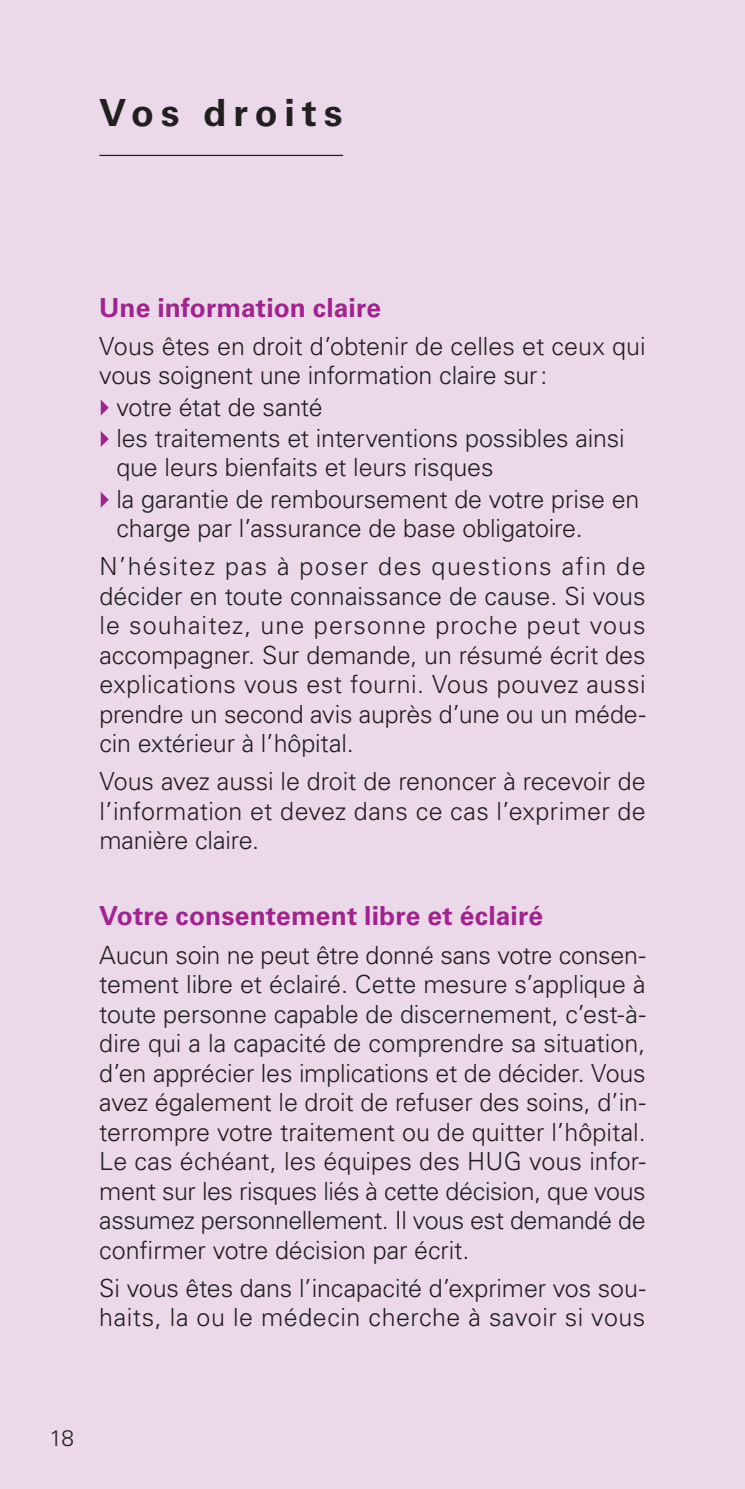
<style>
.page{position:relative;width:745px;height:1489px;background:#fff}
.page>*{position:absolute;margin:0;border:0;box-sizing:border-box;transform-origin:0 0}
.t1{font:700 37.5px "Univers LT Std";letter-spacing:.185em;color:#231f20}
.t2{font:700 26.25px "Univers LT Std";letter-spacing:.005em;color:#a2238e}
.t3{font:300 25px/29.5px "Univers LT Std";letter-spacing:-.005em;color:#231f20;text-align:justify}
.t4{font:300 22.5px "Univers LT Std";color:#231f20}
</style>
<div class="page">
<div style="left:0;top:0;width:744px;height:1488px;background:#ebd9ea"></div>
<svg style="left:101px;top:400px;width:8px;height:15px"></svg>
<svg style="left:101px;top:431px;width:8px;height:16px"></svg>
<svg style="left:101px;top:492px;width:8px;height:15px"></svg>
<hr style="left:99px;top:155px;width:244px;height:1px;background:#231f20">
<h1 class="t1" style="left:99px;top:91px;width:245px">Vos droits</h1>
<p class="t2" style="left:99px;top:292px;width:283px">Une information claire</p>
<p class="t3" style="left:99px;top:331px;width:547px">Vous êtes en droit d’obtenir de celles et ceux qui</p>
<p class="t3" style="left:99px;top:361px;width:449px">vous soignent une information claire sur:</p>
<p class="t3" style="left:116px;top:392px;width:208px">votre état de santé</p>
<p class="t3" style="left:116px;top:423px;width:509px">les traitements et interventions possibles ainsi</p>
<p class="t3" style="left:116px;top:453px;width:378px">que leurs bienfaits et leurs risques</p>
<p class="t3" style="left:116px;top:484px;width:524px">la garantie de remboursement de votre prise en</p>
<p class="t3" style="left:116px;top:513px;width:462px">charge par l’assurance de base obligatoire.</p>
<p class="t3" style="left:99px;top:551px;width:547px">N’hésitez pas à poser des questions afin de décider en toute connaissance de cause. Si vous le souhaitez, une personne proche peut vous accompagner. Sur demande, un résumé écrit des explications vous est fourni. Vous pouvez aussi prendre un second avis auprès d’une ou un méde&shy;cin extérieur à l’hôpital.</p>
<p class="t3" style="left:99px;top:766px;width:547px">Vous avez aussi le droit de renoncer à recevoir de l’information et devez dans ce cas l’exprimer de manière claire.</p>
<p class="t2" style="left:99px;top:900px;width:445px">Votre consentement libre et éclairé</p>
<p class="t3" style="left:99px;top:939px;width:547px;text-align:left">Aucun soin ne peut être donné sans votre consen&shy;tement libre et éclairé. Cette mesure s’applique à toute personne capable de discernement, c’est-à&shy;dire qui a la capacité de comprendre sa situation, d’en apprécier les implications et de décider. Vous avez également le droit de refuser des soins, d’in&shy;terrompre votre traitement ou de quitter l’hôpital.<br>Le cas échéant, les équipes des HUG vous infor&shy;ment sur les risques liés à cette décision, que vous assumez personnellement. Il vous est demandé de confirmer votre décision par écrit.</p>
<p class="t3" style="left:99px;top:1272px;width:547px">Si vous êtes dans l’incapacité d’exprimer vos sou&shy;haits, la ou le médecin cherche à savoir si vous</p>
<p class="t4" style="left:50px;top:1424px;width:26px">18</p>
</div>
